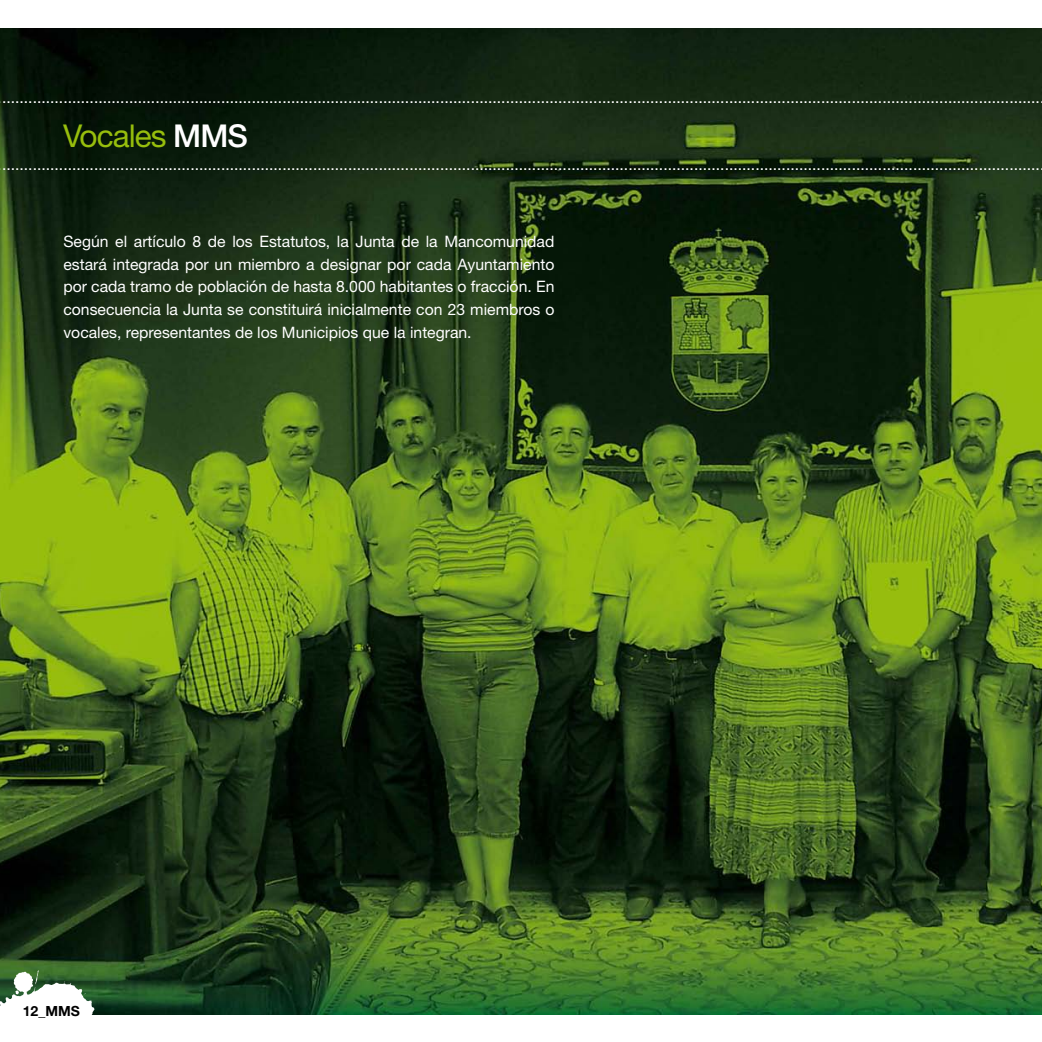
<style>
.page{position:relative;width:1042px;height:1042px;background:#fff}
.page>*{position:absolute;margin:0;border:0;box-sizing:border-box;transform-origin:0 0}
.t1{font:31.5px "Helvetica Neue LT Std";letter-spacing:-.03em;color:#97be0d}
.t2{font:15.75px/22.8px "Helvetica Neue LT Std";color:#fff;text-align:justify}
.t3{font:700 14px "Helvetica Neue LT Std";color:#000}
.s1{font-weight:500;color:#fff}
</style>
<div class="page">
<img style="left:0;top:28px;width:1042px;height:986px">
<svg style="left:0;top:970px;width:104px;height:45px"></svg>
<p class="t2" style="left:2px;top:85px;width:1039px">.............................................................................................................................................................................................................................................</p>
<h1 class="t1" style="left:63px;top:117px;width:186px">Vocales <span class="s1">MMS</span></h1>
<p class="t2" style="left:2px;top:153px;width:1039px">.............................................................................................................................................................................................................................................</p>
<p class="t2" style="left:63px;top:230px;width:492px">Según el artículo 8 de los Estatutos, la Junta de la Mancomunidad estará integrada por un miembro a designar por cada Ayuntamiento por cada tramo de población de hasta 8.000 habitantes o fracción. En consecuencia la Junta se constituirá inicialmente con 23 miembros o vocales, representantes de los Municipios que la integran.</p>
<p class="t3" style="left:23px;top:1002px;width:59px">12_MMS</p>
</div>
